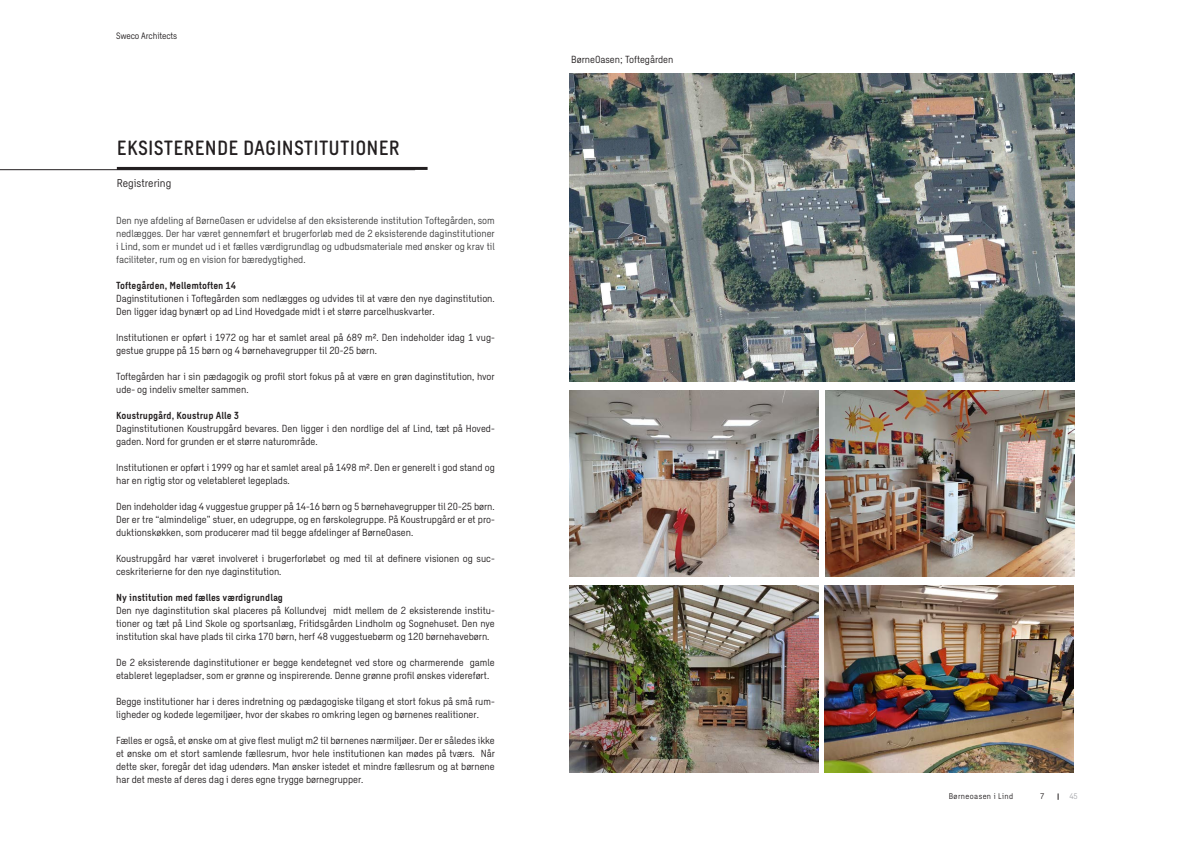
<style>
.page{position:relative;width:1191px;height:842px;background:#fff}
.page>*{position:absolute;margin:0;border:0;box-sizing:border-box;transform-origin:0 0}
.Overskrift{font:500 20px "Sweco Sans";letter-spacing:.01em;color:#231f20}
.Underoverskrift{font:11px "Sweco Sans";color:#231f20}
.t1{font:10px/13px "Sweco Sans";color:#231f20}
.t2{font:10px/13px "Sweco Sans";color:#3e3e3f;text-align:justify}
.t3{font:700 10px "Sweco Sans";color:#231f20}
.t4{font:9px "Sweco Sans";letter-spacing:-.01em;color:#231f20}
.t5{font:8px "Sweco Sans";letter-spacing:.05em;color:#231f20}
.t6{font:8px "Sweco Sans";color:#a8a9ad}
</style>
<div class="page">
<hr style="left:0;top:169px;width:415px;height:1px;background:#231f20">
<hr style="left:117px;top:167px;width:310px;height:3px;background:#231f20">
<img style="left:569px;top:390px;width:249px;height:187px">
<img style="left:569px;top:586px;width:249px;height:187px">
<img style="left:825px;top:390px;width:249px;height:187px">
<img style="left:824px;top:586px;width:249px;height:187px">
<img style="left:569px;top:73px;width:505px;height:309px">
<p class="t4" style="left:116px;top:30px;width:63px">Sweco Architects</p>
<p class="Overskrift" style="left:117px;top:136px;width:284px">EKSISTERENDE DAGINSTITUTIONER</p>
<p class="Underoverskrift" style="left:117px;top:177px;width:56px">Registrering</p>
<p class="t2" style="left:116px;top:214px;width:380px">Den nye afdeling af BørneOasen er udvidelse af den eksisterende institution Toftegården, som nedlægges. Der har været gennemført et brugerforløb med de 2 eksisterende daginstitutioner i Lind, som er mundet ud i et fælles værdigrundlag og udbudsmateriale med ønsker og krav til faciliteter, rum og en vision for bæredygtighed.</p>
<p class="t3" style="left:116px;top:279px;width:121px">Toftegården, Mellemtoften 14</p>
<p class="t1" style="left:116px;top:292px;width:380px">Daginstitutionen i Toftegården som nedlægges og udvides til at være den nye daginstitution.<br>Den ligger idag bynært op ad Lind Hovedgade midt i et større parcelhuskvarter.</p>
<p class="t1" style="left:116px;top:331px;width:380px">Institutionen er opført i 1972 og har et samlet areal på 689 m². Den indeholder idag 1 vug&shy;gestue gruppe på 15 børn og 4 børnehavegrupper til 20-25 børn.</p>
<p class="t1" style="left:116px;top:370px;width:380px">Toftegården har i sin pædagogik og profil stort fokus på at være en grøn daginstitution, hvor ude- og indeliv smelter sammen.</p>
<p class="t3" style="left:116px;top:409px;width:124px">Koustrupgård, Koustrup Alle 3</p>
<p class="t1" style="left:116px;top:422px;width:380px">Daginstitutionen Koustrupgård bevares. Den ligger i den nordlige del af Lind, tæt på Hoved&shy;gaden. Nord for grunden er et større naturområde.</p>
<p class="t1" style="left:116px;top:461px;width:380px">Institutionen er opført i 1999 og har et samlet areal på 1498 m². Den er generelt i god stand og har en rigtig stor og veletableret legeplads.</p>
<p class="t1" style="left:116px;top:500px;width:380px;text-align:justify">Den indeholder idag 4 vuggestue grupper på 14-16 børn og 5 børnehavegrupper til 20-25 børn.<br>Der er tre “almindelige” stuer, en udegruppe, og en førskolegruppe. På Koustrupgård er et pro&shy;duktionskøkken, som producerer mad til begge afdelinger af BørneOasen.</p>
<p class="t1" style="left:116px;top:552px;width:380px">Koustrupgård har været involveret i brugerforløbet og med til at definere visionen og suc&shy;ceskriterierne for den nye daginstitution.</p>
<p class="t3" style="left:116px;top:591px;width:168px">Ny institution med fælles værdigrundlag</p>
<p class="t1" style="left:116px;top:604px;width:380px;text-align:justify">Den nye daginstitution skal placeres på Kollundvej midt mellem de 2 eksisterende institu&shy;tioner og tæt på Lind Skole og sportsanlæg, Fritidsgården Lindholm og Sognehuset. Den nye institution skal have plads til cirka 170 børn, herf 48 vuggestuebørm og 120 børnehavebørn.</p>
<p class="t1" style="left:116px;top:656px;width:380px">De 2 eksisterende daginstitutioner er begge kendetegnet ved store og charmerende gamle etableret legepladser, som er grønne og inspirerende. Denne grønne profil ønskes videreført.</p>
<p class="t1" style="left:116px;top:695px;width:380px">Begge institutioner har i deres indretning og pædagogiske tilgang et stort fokus på små rum&shy;ligheder og kodede legemiljøer, hvor der skabes ro omkring legen og børnenes realitioner.</p>
<p class="t1" style="left:116px;top:734px;width:380px;text-align:justify">Fælles er også, et ønske om at give flest muligt m2 til børnenes nærmiljøer. Der er således ikke et ønske om et stort samlende fællesrum, hvor hele institutionen kan mødes på tværs. Når dette sker, foregår det idag udendørs. Man ønsker istedet et mindre fællesrum og at børnene har det meste af deres dag i deres egne trygge børnegrupper.</p>
<p class="t1" style="left:571px;top:53px;width:104px">BørneOasen; Toftegården</p>
<p class="t5" style="left:949px;top:791px;width:66px">Børneoasen i Lind</p>
<p class="t5" style="left:1040px;top:791px;width:6px">7</p>
<p class="t6" style="left:1069px;top:791px;width:10px">45</p>
</div>
